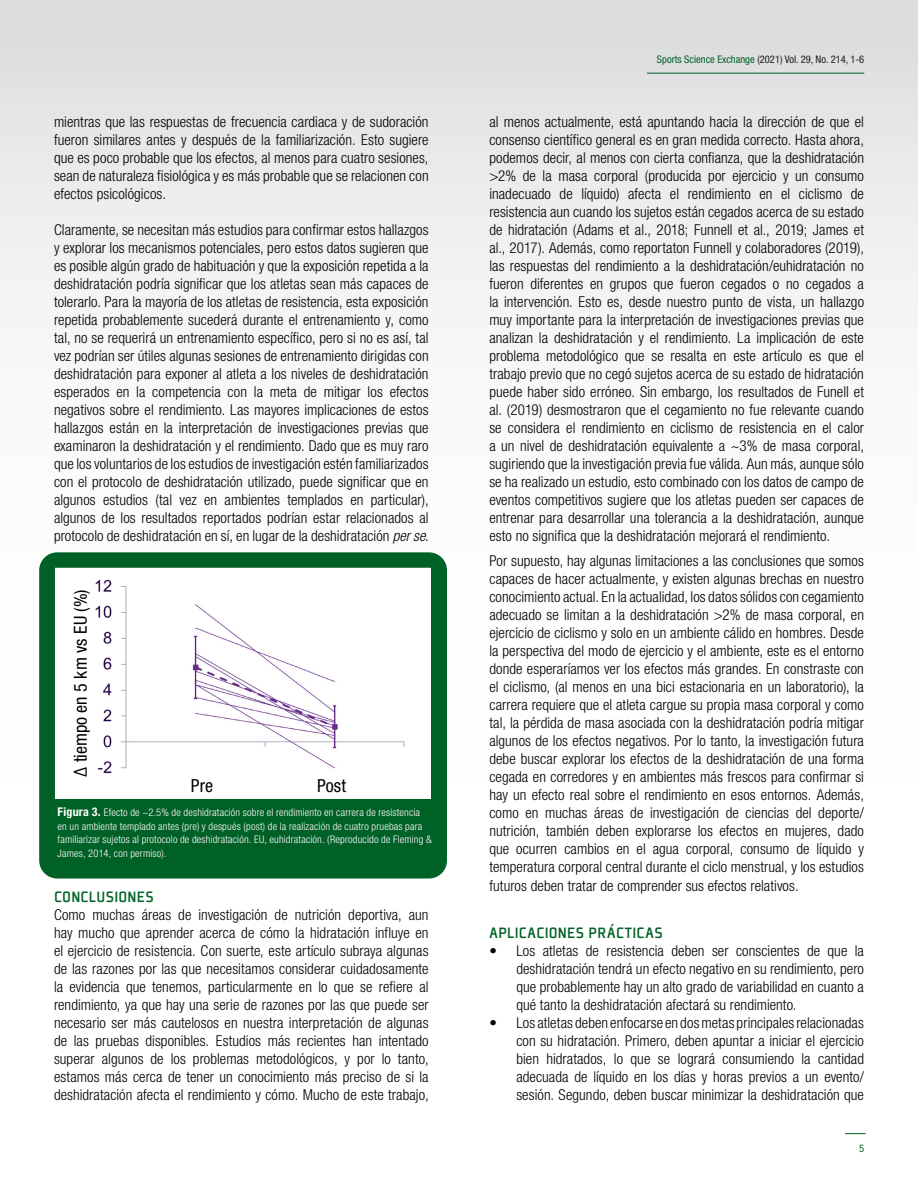
<style>
.page{position:relative;width:918px;height:1188px;background:#fff}
.page>*{position:absolute;margin:0;border:0;box-sizing:border-box;transform-origin:0 0}
.t1{font:condensed 18px "Helvetica Neue LT Std";color:#000}
.newbody_text_no_bull{font:500 16.5px "Plexes Pro";letter-spacing:.02em;color:#016226}
.newbody_text_no_bull-2{font:300 condensed 15px/18px "Helvetica Neue LT Std";letter-spacing:.005em;color:#000;text-align:justify}
.t2{font:300 condensed 10.5px/13.5px "Helvetica Neue LT Std";letter-spacing:.015em;color:#fff}
.t3{font:condensed 10.5px "Helvetica Neue LT Std";color:#231f20}
.t4{font:condensed 10.5px "Helvetica Neue LT Std";color:#016226}
.s1{font-style:italic}
.s2{font-weight:700;font-size:12px}
.s3{color:#016226}
</style>
<div class="page">
<div style="left:0;top:0;width:918px;height:1188px;background:linear-gradient(to bottom,#e8e9ea,#fff)"></div>
<hr style="left:647px;top:73px;width:217px;height:1px;background:#016226">
<svg style="left:845px;top:1133px;width:21px;height:1px"></svg>
<div style="left:39px;top:552px;width:408px;height:327px;background:#006126;border-radius:18px"></div>
<div style="left:55px;top:568px;width:376px;height:231px;background:#fff"></div>
<div style="left:140px;top:775px;width:124px;height:21px;background:#fff"></div>
<div style="left:270px;top:775px;width:123px;height:21px;background:#fff"></div>
<div style="left:67px;top:577px;width:27px;height:212px;background:#fff"></div>
<p class="newbody_text_no_bull-2" style="left:54px;top:113px;width:376px">mientras que las respuestas de frecuencia cardiaca y de sudoración fueron similares antes y después de la familiarización. Esto sugiere que es poco probable que los efectos, al menos para cuatro sesiones, sean de naturaleza fisiológica y es más probable que se relacionen con efectos psicológicos.</p>
<p class="newbody_text_no_bull-2" style="left:54px;top:221px;width:376px">Claramente, se necesitan más estudios para confirmar estos hallazgos y explorar los mecanismos potenciales, pero estos datos sugieren que es posible algún grado de habituación y que la exposición repetida a la deshidratación podría significar que los atletas sean más capaces de tolerarlo. Para la mayoría de los atletas de resistencia, esta exposición repetida probablemente sucederá durante el entrenamiento y, como tal, no se requerirá un entrenamiento específico, pero si no es así, tal vez podrían ser útiles algunas sesiones de entrenamiento dirigidas con deshidratación para exponer al atleta a los niveles de deshidratación esperados en la competencia con la meta de mitigar los efectos negativos sobre el rendimiento. Las mayores implicaciones de estos hallazgos están en la interpretación de investigaciones previas que examinaron la deshidratación y el rendimiento. Dado que es muy raro que los voluntarios de los estudios de investigación estén familiarizados con el protocolo de deshidratación utilizado, puede significar que en algunos estudios (tal vez en ambientes templados en particular), algunos de los resultados reportados podrían estar relacionados al protocolo de deshidratación en sí, en lugar de la deshidratación <span class="s1">per se</span>.</p>
<p class="t1" style="left:70px;top:777px;width:189px;rotate:-90deg">∆ tiempo en 5 km vs EU (%)</p>
<p class="t1" style="left:191px;top:776px;width:24px">Pre</p>
<p class="t1" style="left:317px;top:776px;width:30px">Post</p>
<p class="t2" style="left:58px;top:806px;width:376px"><span class="s2">Figura 3.</span> Efecto de ~2.5% de deshidratación sobre el rendimiento en carrera de resistencia en un ambiente templado antes (pre) y después (post) de la realización de cuatro pruebas para familiarizar sujetos al protocolo de deshidratación. EU, euhidratación. (Reproducido de Fleming &amp; James, 2014, con permiso).</p>
<p class="newbody_text_no_bull" style="left:54px;top:887px;width:101px">CONCLUSIONES</p>
<p class="newbody_text_no_bull-2" style="left:54px;top:906px;width:376px">Como muchas áreas de investigación de nutrición deportiva, aun hay mucho que aprender acerca de cómo la hidratación influye en el ejercicio de resistencia. Con suerte, este artículo subraya algunas de las razones por las que necesitamos considerar cuidadosamente la evidencia que tenemos, particularmente en lo que se refiere al rendimiento, ya que hay una serie de razones por las que puede ser necesario ser más cautelosos en nuestra interpretación de algunas de las pruebas disponibles. Estudios más recientes han intentado superar algunos de los problemas metodológicos, y por lo tanto, estamos más cerca de tener un conocimiento más preciso de si la deshidratación afecta el rendimiento y cómo. Mucho de este trabajo,</p>
<p class="t3" style="left:657px;top:53px;width:209px"><span class="s3">Sports Science Exchange</span> (2021) Vol. 29, No. 214, 1-6</p>
<p class="newbody_text_no_bull-2" style="left:489px;top:113px;width:376px">al menos actualmente, está apuntando hacia la dirección de que el consenso científico general es en gran medida correcto. Hasta ahora, podemos decir, al menos con cierta confianza, que la deshidratación &gt;2% de la masa corporal (producida por ejercicio y un consumo inadecuado de líquido) afecta el rendimiento en el ciclismo de resistencia aun cuando los sujetos están cegados acerca de su estado de hidratación (Adams et al., 2018; Funnell et al., 2019; James et al., 2017). Además, como reportaton Funnell y colaboradores (2019), las respuestas del rendimiento a la deshidratación/euhidratación no fueron diferentes en grupos que fueron cegados o no cegados a la intervención. Esto es, desde nuestro punto de vista, un hallazgo muy importante para la interpretación de investigaciones previas que analizan la deshidratación y el rendimiento. La implicación de este problema metodológico que se resalta en este artículo es que el trabajo previo que no cegó sujetos acerca de su estado de hidratación puede haber sido erróneo. Sin embargo, los resultados de Funell et al. (2019) desmostraron que el cegamiento no fue relevante cuando se considera el rendimiento en ciclismo de resistencia en el calor a un nivel de deshidratación equivalente a ~3% de masa corporal, sugiriendo que la investigación previa fue válida. Aun más, aunque sólo se ha realizado un estudio, esto combinado con los datos de campo de eventos competitivos sugiere que los atletas pueden ser capaces de entrenar para desarrollar una tolerancia a la deshidratación, aunque esto no significa que la deshidratación mejorará el rendimiento.</p>
<p class="newbody_text_no_bull-2" style="left:489px;top:551px;width:376px">Por supuesto, hay algunas limitaciones a las conclusiones que somos capaces de hacer actualmente, y existen algunas brechas en nuestro conocimiento actual. En la actualidad, los datos sólidos con cegamiento adecuado se limitan a la deshidratación &gt;2% de masa corporal, en ejercicio de ciclismo y solo en un ambiente cálido en hombres. Desde la perspectiva del modo de ejercicio y el ambiente, este es el entorno donde esperaríamos ver los efectos más grandes. En constraste con el ciclismo, (al menos en una bici estacionaria en un laboratorio), la carrera requiere que el atleta cargue su propia masa corporal y como tal, la pérdida de masa asociada con la deshidratación podría mitigar algunos de los efectos negativos. Por lo tanto, la investigación futura debe buscar explorar los efectos de la deshidratación de una forma cegada en corredores y en ambientes más frescos para confirmar si hay un efecto real sobre el rendimiento en esos entornos. Además, como en muchas áreas de investigación de ciencias del deporte/ nutrición, también deben explorarse los efectos en mujeres, dado que ocurren cambios en el agua corporal, consumo de líquido y temperatura corporal central durante el ciclo menstrual, y los estudios</p>
<p class="newbody_text_no_bull-2" style="left:489px;top:877px;width:311px">futuros deben tratar de comprender sus efectos relativos.</p>
<p class="newbody_text_no_bull" style="left:489px;top:923px;width:175px">APLICACIONES PRÁCTICAS</p>
<p class="newbody_text_no_bull-2" style="left:516px;top:941px;width:349px;text-indent:-27px">• Los atletas de resistencia deben ser conscientes de que la deshidratación tendrá un efecto negativo en su rendimiento, pero que probablemente hay un alto grado de variabilidad en cuanto a qué tanto la deshidratación afectará su rendimiento.</p>
<p class="newbody_text_no_bull-2" style="left:516px;top:1013px;width:349px;text-indent:-27px">• Los atletas deben enfocarse en dos metas principales relacionadas con su hidratación. Primero, deben apuntar a iniciar el ejercicio bien hidratados, lo que se logrará consumiendo la cantidad adecuada de líquido en los días y horas previos a un evento/ sesión. Segundo, deben buscar minimizar la deshidratación que</p>
<p class="t4" style="left:859px;top:1142px;width:7px">5</p>
</div>
